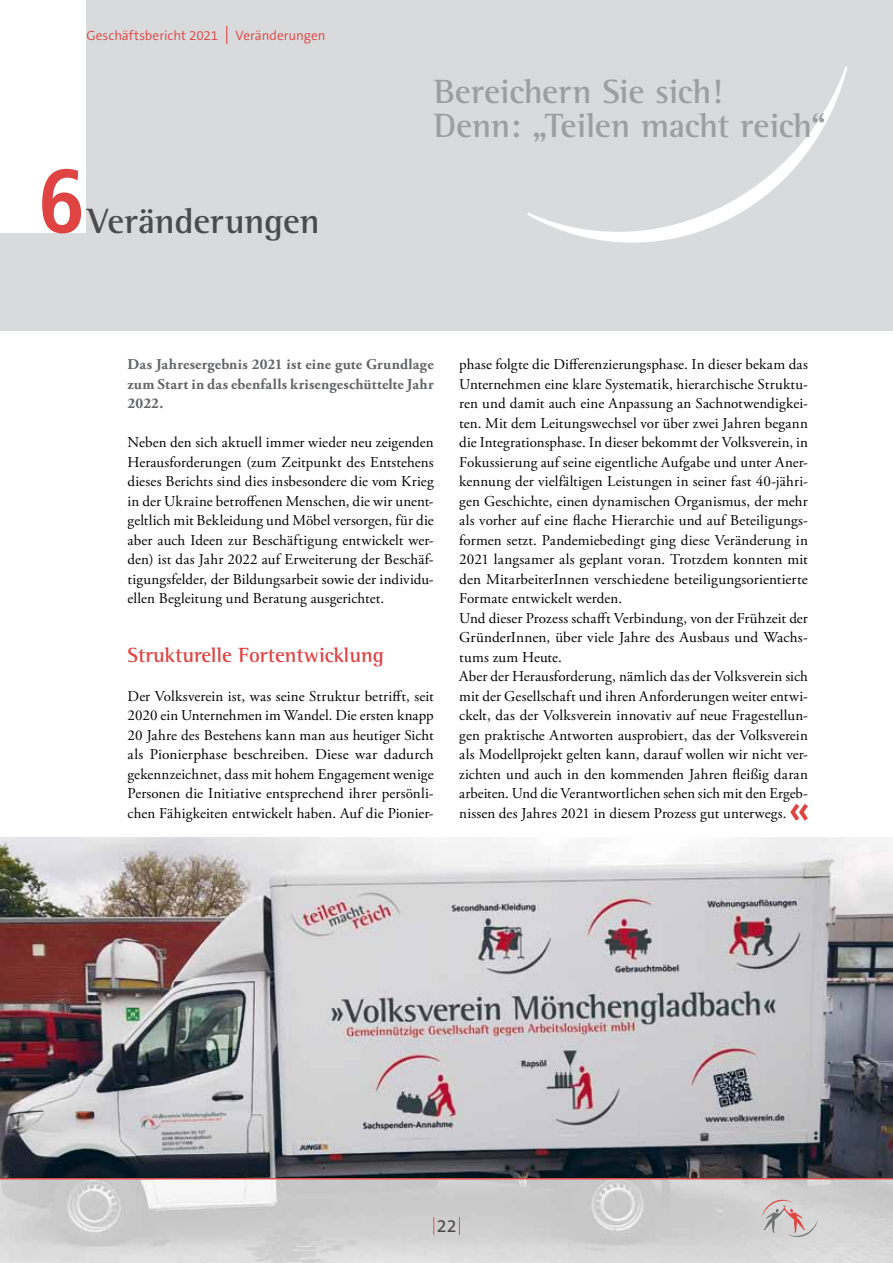
<style>
.page{position:relative;width:893px;height:1263px;background:#fff}
.page>*{position:absolute;margin:0;border:0;box-sizing:border-box;transform-origin:0 0}
.t1{font:700 condensed 90px "Frutiger";color:#df4443}
.t2{font:700 36px "Rotis Semi Serif";letter-spacing:-.005em;color:#4b4b4d}
.t3{font:700 34.5px/34.5px "Rotis Semi Serif";color:#9c9e9f}
.t4{font:700 21px "Rotis Semi Serif";color:#df4443}
.t5{font:18px "The Sans B5 Plain";color:#4b4b4d}
.t6{font:15px/19.5px "Adobe Garamond Pro";letter-spacing:.005em;color:#000;text-align:justify}
.t7{font:700 15px/19.5px "Adobe Garamond Pro";letter-spacing:.015em;color:#646567;text-align:justify}
.t8{font:300 13.5px "The Sans B4";letter-spacing:-.005em;color:#df4443}
</style>
<div class="page">
<div style="left:0;top:0;width:893px;height:330px;background:#d9dadb"></div>
<img style="left:0;top:837px;width:893px;height:426px">
<svg style="left:433px;top:1217px;width:1px;height:18px"></svg>
<svg style="left:459px;top:1217px;width:1px;height:18px"></svg>
<svg style="left:762px;top:1200px;width:56px;height:37px;background:#cdc1c1"></svg>
<svg style="left:226px;top:26px;width:1px;height:18px"></svg>
<div style="left:0;top:0;width:85px;height:233px;background:#fff"></div>
<svg style="left:527px;top:67px;width:320px;height:176px"></svg>
<svg style="left:790px;top:804px;width:18px;height:17px"></svg>
<hr style="left:892px;top:0;width:1px;height:233px;background:#fff">
<hr style="left:0;top:1176px;width:893px;height:3px;background:#df4443">
<p class="t8" style="left:86px;top:28px;width:133px">Geschäftsbericht 2021</p>
<p class="t8" style="left:236px;top:28px;width:91px">Veränderungen</p>
<h1 class="t1" style="left:38px;top:148px;width:48px">6</h1>
<h2 class="t2" style="left:87px;top:200px;width:234px">Veränderungen</h2>
<h3 class="t3" style="left:434px;top:73px;width:394px">Bereichern Sie sich!<br>Denn: „Teilen macht reich“</h3>
<p class="t7" style="left:128px;top:355px;width:308px">Das Jahresergebnis 2021 ist eine gute Grundlage zum Start in das ebenfalls krisengeschüttelte Jahr 2022.</p>
<p class="t6" style="left:128px;top:433px;width:308px">Neben den sich aktuell immer wieder neu zeigenden Herausforderungen (zum Zeitpunkt des Entstehens dieses Berichts sind dies insbesondere die vom Krieg in der Ukraine betroffenen Menschen, die wir unent&shy;geltlich mit Bekleidung und Möbel versorgen, für die aber auch Ideen zur Beschäftigung entwickelt wer&shy;den) ist das Jahr 2022 auf Erweiterung der Beschäf&shy;tigungsfelder, der Bildungsarbeit sowie der individu&shy;ellen Begleitung und Beratung ausgerichtet.</p>
<h3 class="t4" style="left:128px;top:642px;width:258px">Strukturelle Fortentwicklung</h3>
<p class="t6" style="left:128px;top:687px;width:308px">Der Volksverein ist, was seine Struktur betrifft, seit 2020 ein Unternehmen im Wandel. Die ersten knapp 20 Jahre des Bestehens kann man aus heutiger Sicht als Pionierphase beschreiben. Diese war dadurch gekennzeichnet, dass mit hohem Engagement wenige Personen die Initiative entsprechend ihrer persönli&shy;chen Fähigkeiten entwickelt haben. Auf die Pionier-</p>
<p class="t6" style="left:459px;top:355px;width:350px;text-align:left">phase folgte die Differenzierungsphase. In dieser bekam das Unternehmen eine klare Systematik, hierarchische Struktu&shy;ren und damit auch eine Anpassung an Sachnotwendigkei&shy;ten. Mit dem Leitungswechsel vor über zwei Jahren begann die Integrationsphase. In dieser bekommt der Volksverein, in Fokussierung auf seine eigentliche Aufgabe und unter Aner&shy;kennung der vielfältigen Leistungen in seiner fast 40-jähri&shy;gen Geschichte, einen dynamischen Organismus, der mehr als vorher auf eine flache Hierarchie und auf Beteiligungs&shy;formen setzt. Pandemiebedingt ging diese Veränderung in 2021 langsamer als geplant voran. Trotzdem konnten mit den MitarbeiterInnen verschiedene beteiligungsorientierte Formate entwickelt werden.<br>Und dieser Prozess schafft Verbindung, von der Frühzeit der GründerInnen, über viele Jahre des Ausbaus und Wachs&shy;tums zum Heute.<br>Aber der Herausforderung, nämlich das der Volksverein sich mit der Gesellschaft und ihren Anforderungen weiter entwi&shy;ckelt, das der Volksverein innovativ auf neue Fragestellun&shy;gen praktische Antworten ausprobiert, das der Volksverein als Modellprojekt gelten kann, darauf wollen wir nicht ver&shy;zichten und auch in den kommenden Jahren fleißig daran arbeiten. Und die Verantwortlichen sehen sich mit den Ergeb&shy;nissen des Jahres 2021 in diesem Prozess gut unterwegs.</p>
<p class="t5" style="left:437px;top:1217px;width:21px">22</p>
</div>
